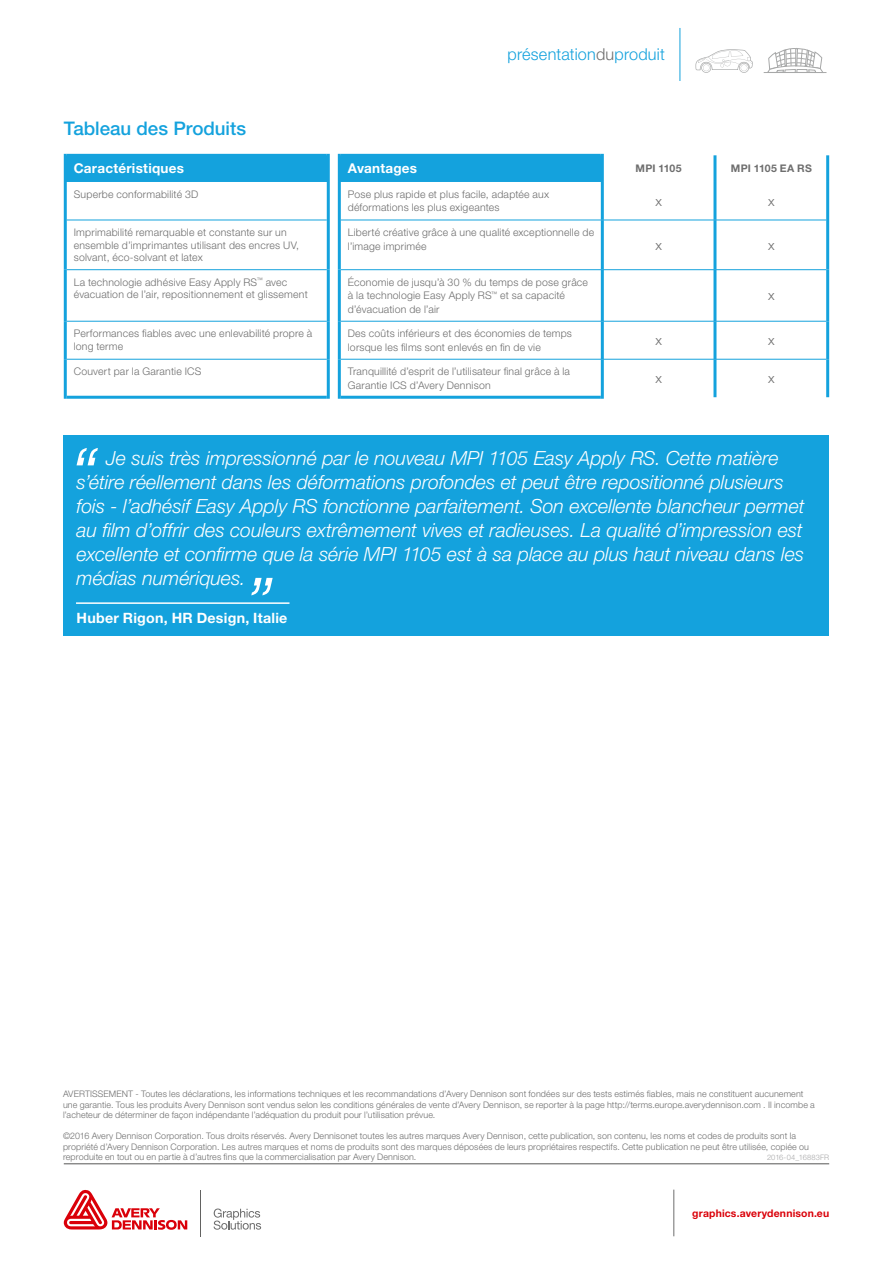
<style>
.page{position:relative;width:893px;height:1263px;background:#fff}
.page>*{position:absolute;margin:0;border:0;box-sizing:border-box;transform-origin:0 0}
.t1{font:italic 300 19.5px/24px "Helvetica Neue LT Std";letter-spacing:-.005em;color:#fff}
.t2{font:500 18.75px "Helvetica Neue LT Std";color:#14a2dd}
.t3{font:300 16.35px "Helvetica Neue LT Std";letter-spacing:.01em;color:#14a2dd}
.t4{font:700 14.25px "Helvetica Neue LT Std";letter-spacing:.015em;color:#fff}
.t5{font:700 13.5px "Helvetica Neue LT Std";letter-spacing:.02em;color:#fff}
.t6{font:300 13.5px "Helvetica Neue LT Std";color:#6e6e6e}
.t7{font:300 10.5px/13.5px "Helvetica Neue LT Std";letter-spacing:.02em;color:#6e6e6e}
.t8{font:700 10.5px "Helvetica Neue LT Std";letter-spacing:.015em;color:#da0009}
.t9{font:700 10.5px "Helvetica Neue LT Std";letter-spacing:.015em;color:#6e6e6e}
.t10{font:300 9px/10.5px "Helvetica Neue LT Std";letter-spacing:.015em;color:#6e6e6e}
.t11{font:300 7.5px "Helvetica Neue LT Std";letter-spacing:.02em;color:#a7a7a8}
.s1{color:#6e6e6e}
</style>
<div class="page">
<hr style="left:64px;top:1163px;width:765px;height:1px;background:#565655">
<hr style="left:674px;top:1189px;width:1px;height:47px;background:#6e6e6e">
<hr style="left:201px;top:1190px;width:1px;height:46px;background:#626261">
<svg style="left:64px;top:1189px;width:123px;height:41px"></svg>
<svg style="left:214px;top:1208px;width:47px;height:22px"></svg>
<svg style="left:695px;top:49px;width:58px;height:24px"></svg>
<svg style="left:767px;top:48px;width:56px;height:24px"></svg>
<hr style="left:764px;top:72px;width:62px;height:1px;background:#a7a8a8">
<hr style="left:680px;top:28px;width:1px;height:53px;background:#14a2dd">
<div style="left:67px;top:155px;width:534px;height:27px;background:#14a2dd"></div>
<hr style="left:713px;top:155px;width:3px;height:27px;background:#14a2dd">
<hr style="left:67px;top:154px;width:260px;height:3px;background:#14a2dd">
<hr style="left:64px;top:154px;width:3px;height:28px;background:#14a2dd">
<hr style="left:327px;top:154px;width:3px;height:28px;background:#14a2dd">
<hr style="left:341px;top:154px;width:260px;height:3px;background:#14a2dd">
<hr style="left:338px;top:154px;width:3px;height:28px;background:#14a2dd">
<hr style="left:64px;top:182px;width:3px;height:38px;background:#14a2dd">
<hr style="left:327px;top:182px;width:3px;height:38px;background:#14a2dd">
<hr style="left:338px;top:182px;width:3px;height:38px;background:#14a2dd">
<hr style="left:601px;top:182px;width:3px;height:38px;background:#14a2dd">
<hr style="left:64px;top:220px;width:3px;height:50px;background:#14a2dd">
<hr style="left:327px;top:220px;width:3px;height:50px;background:#14a2dd">
<hr style="left:338px;top:220px;width:3px;height:50px;background:#14a2dd">
<hr style="left:601px;top:220px;width:3px;height:49px;background:#14a2dd">
<hr style="left:64px;top:270px;width:3px;height:51px;background:#14a2dd">
<hr style="left:327px;top:270px;width:3px;height:51px;background:#14a2dd">
<hr style="left:338px;top:270px;width:3px;height:51px;background:#14a2dd">
<hr style="left:601px;top:270px;width:3px;height:51px;background:#14a2dd">
<hr style="left:64px;top:321px;width:3px;height:38px;background:#14a2dd">
<hr style="left:327px;top:321px;width:3px;height:38px;background:#14a2dd">
<hr style="left:338px;top:321px;width:3px;height:38px;background:#14a2dd">
<hr style="left:601px;top:321px;width:3px;height:38px;background:#14a2dd">
<hr style="left:64px;top:359px;width:3px;height:40px;background:#14a2dd">
<hr style="left:327px;top:359px;width:3px;height:40px;background:#14a2dd">
<hr style="left:338px;top:359px;width:3px;height:40px;background:#14a2dd">
<hr style="left:601px;top:359px;width:3px;height:40px;background:#14a2dd">
<hr style="left:67px;top:220px;width:260px;height:1px;background:#14a2dd">
<hr style="left:67px;top:269px;width:260px;height:1px;background:#14a2dd">
<hr style="left:67px;top:321px;width:260px;height:1px;background:#14a2dd">
<hr style="left:67px;top:359px;width:260px;height:1px;background:#14a2dd">
<hr style="left:826px;top:155px;width:3px;height:27px;background:#14a2dd">
<hr style="left:713px;top:182px;width:3px;height:38px;background:#14a2dd">
<hr style="left:713px;top:220px;width:3px;height:49px;background:#14a2dd">
<hr style="left:713px;top:270px;width:3px;height:51px;background:#14a2dd">
<hr style="left:713px;top:321px;width:3px;height:38px;background:#14a2dd">
<hr style="left:713px;top:359px;width:3px;height:38px;background:#14a2dd">
<hr style="left:826px;top:182px;width:3px;height:38px;background:#14a2dd">
<hr style="left:826px;top:220px;width:3px;height:50px;background:#14a2dd">
<hr style="left:826px;top:270px;width:3px;height:51px;background:#14a2dd">
<hr style="left:826px;top:321px;width:3px;height:38px;background:#14a2dd">
<hr style="left:826px;top:359px;width:3px;height:38px;background:#14a2dd">
<hr style="left:341px;top:220px;width:261px;height:1px;background:#14a2dd">
<hr style="left:602px;top:220px;width:113px;height:1px;background:#14a2dd">
<hr style="left:715px;top:220px;width:111px;height:1px;background:#14a2dd">
<hr style="left:341px;top:269px;width:261px;height:1px;background:#14a2dd">
<hr style="left:602px;top:269px;width:113px;height:1px;background:#14a2dd">
<hr style="left:715px;top:269px;width:111px;height:1px;background:#14a2dd">
<hr style="left:341px;top:321px;width:261px;height:1px;background:#14a2dd">
<hr style="left:602px;top:321px;width:113px;height:1px;background:#14a2dd">
<hr style="left:715px;top:321px;width:111px;height:1px;background:#14a2dd">
<hr style="left:341px;top:359px;width:261px;height:1px;background:#14a2dd">
<hr style="left:602px;top:359px;width:113px;height:1px;background:#14a2dd">
<hr style="left:715px;top:359px;width:111px;height:1px;background:#14a2dd">
<hr style="left:601px;top:154px;width:3px;height:28px;background:#14a2dd">
<hr style="left:67px;top:396px;width:260px;height:3px;background:#14a2dd">
<hr style="left:341px;top:396px;width:260px;height:3px;background:#14a2dd">
<div style="left:64px;top:435px;width:765px;height:200px;background:#14a2dd"></div>
<svg style="left:77px;top:448px;width:21px;height:17px"></svg>
<svg style="left:251px;top:578px;width:22px;height:17px"></svg>
<hr style="left:76px;top:602px;width:213px;height:2px;background:#fff">
<h3 class="t3" style="left:507px;top:44px;width:159px">présentation<span class="s1">du</span>produit</h3>
<h2 class="t2" style="left:64px;top:117px;width:184px">Tableau des Produits</h2>
<h3 class="t5" style="left:74px;top:160px;width:112px">Caractéristiques</h3>
<h3 class="t5" style="left:348px;top:160px;width:71px">Avantages</h3>
<p class="t9" style="left:636px;top:162px;width:48px">MPI 1105</p>
<p class="t9" style="left:731px;top:162px;width:82px">MPI 1105 EA RS</p>
<p class="t7" style="left:74px;top:187px;width:126px">Superbe conformabilité 3D</p>
<p class="t7" style="left:348px;top:187px;width:203px">Pose plus rapide et plus facile, adaptée aux déformations les plus exigeantes</p>
<h3 class="t6" style="left:655px;top:193px;width:8px">x</h3>
<h3 class="t6" style="left:768px;top:193px;width:8px">x</h3>
<p class="t7" style="left:74px;top:226px;width:227px;line-height:12.6px">Imprimabilité remarquable et constante sur un ensemble d’imprimantes utilisant des encres UV, solvant, éco-solvant et latex</p>
<p class="t7" style="left:348px;top:225px;width:248px">Liberté créative grâce à une qualité exceptionnelle de l’image imprimée</p>
<h3 class="t6" style="left:655px;top:237px;width:8px">x</h3>
<h3 class="t6" style="left:768px;top:237px;width:8px">x</h3>
<p class="t7" style="left:74px;top:275px;width:235px;line-height:12.6px">La technologie adhésive Easy Apply RS<sup>™</sup> avec évacuation de l’air, repositionnement et glissement</p>
<p class="t7" style="left:348px;top:275px;width:242px">Économie de jusqu’à 30 % du temps de pose grâce à la technologie Easy Apply RS<sup>™</sup> et sa capacité d’évacuation de l’air</p>
<h3 class="t6" style="left:768px;top:287px;width:8px">x</h3>
<p class="t7" style="left:74px;top:327px;width:240px;line-height:12.6px">Performances fiables avec une enlevabilité propre à long terme</p>
<p class="t7" style="left:348px;top:326px;width:226px">Des coûts inférieurs et des économies de temps lorsque les films sont enlevés en fin de vie</p>
<h3 class="t6" style="left:655px;top:332px;width:8px">x</h3>
<h3 class="t6" style="left:768px;top:332px;width:8px">x</h3>
<p class="t7" style="left:74px;top:364px;width:129px">Couvert par la Garantie ICS</p>
<p class="t7" style="left:348px;top:364px;width:224px">Tranquillité d’esprit de l’utilisateur final grâce à la<br>Garantie ICS d’Avery Dennison</p>
<h3 class="t6" style="left:655px;top:370px;width:8px">x</h3>
<h3 class="t6" style="left:768px;top:370px;width:8px">x</h3>
<p class="t1" style="left:77px;top:446px;width:729px;text-indent:30px">Je suis très impressionné par le nouveau MPI 1105 Easy Apply RS. Cette matière s’étire réellement dans les déformations profondes et peut être repositionné plusieurs fois - l’adhésif Easy Apply RS fonctionne parfaitement. Son excellente blancheur permet au film d’offrir des couleurs extrêmement vives et radieuses. La qualité d’impression est excellente et confirme que la série MPI 1105 est à sa place au plus haut niveau dans les médias numériques.</p>
<h3 class="t4" style="left:77px;top:609px;width:212px">Huber Rigon, HR Design, Italie</h3>
<p class="t10" style="left:63px;top:1089px;width:753px">AVERTISSEMENT - Toutes les déclarations, les informations techniques et les recommandations d’Avery Dennison sont fondées sur des tests estimés fiables, mais ne constituent aucunement une garantie. Tous les produits Avery Dennison sont vendus selon les conditions générales de vente d’Avery Dennison, se reporter à la page http://terms.europe.averydennison.com . Il incombe a l’acheteur de déterminer de façon indépendante l’adéquation du produit pour l’utilisation prévue.</p>
<p class="t10" style="left:63px;top:1131px;width:747px">©2016 Avery Dennison Corporation. Tous droits réservés. Avery Dennisonet toutes les autres marques Avery Dennison, cette publication, son contenu, les noms et codes de produits sont la propriété d’Avery Dennison Corporation. Les autres marques et noms de produits sont des marques déposées de leurs propriétaires respectifs. Cette publication ne peut être utilisée, copiée ou reproduite en tout ou en partie à d’autres fins que la commercialisation par Avery Dennison.</p>
<p class="t11" style="left:767px;top:1153px;width:64px">2016-04_16883FR</p>
<p class="t8" style="left:692px;top:1207px;width:138px">graphics.averydennison.eu</p>
</div>
